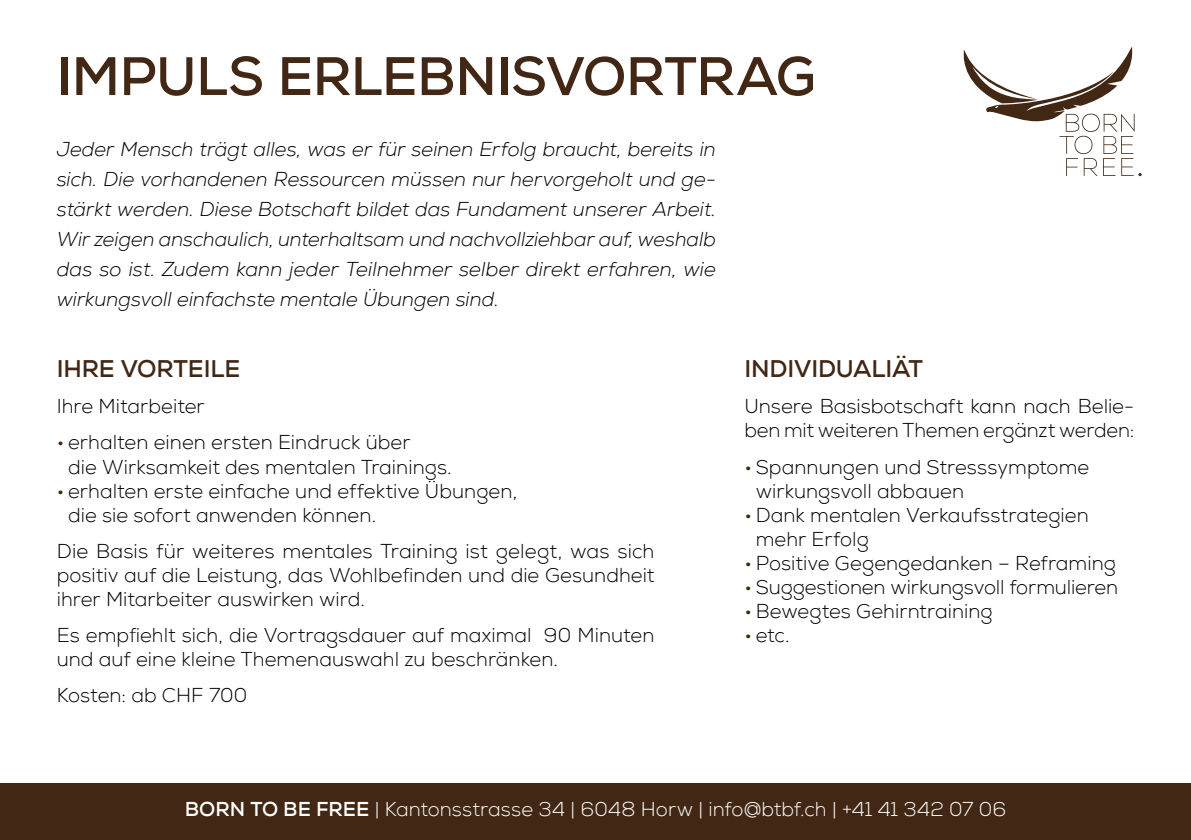
<style>
.page{position:relative;width:1191px;height:840px;background:#fff}
.page>*{position:absolute;margin:0;border:0;box-sizing:border-box;transform-origin:0 0}
.t1{font:700 54px "Nexa";letter-spacing:-.01em;color:#412714}
.t2{font:700 24px "Nexa";letter-spacing:-.005em;color:#412714}
.t3{font:300 20px/24px "Nexa";letter-spacing:.005em;color:#000}
.t4{font:italic 300 20px/30px "Nexa";color:#000;text-align:justify}
.t5{font:300 20px "Nexa";letter-spacing:.005em;color:#fff}
.s1{color:#412714}
.s2{font-weight:700}
</style>
<div class="page">
<div style="left:0;top:782px;width:1191px;height:57px;background:#412714"></div>
<svg style="left:963px;top:47px;width:178px;height:130px"></svg>
<h1 class="t1" style="left:57px;top:42px;width:760px">IMPULS ERLEBNISVORTRAG</h1>
<p class="t4" style="left:57px;top:134px;width:661px">Jeder Mensch trägt alles, was er für seinen Erfolg braucht, bereits in sich. Die vorhandenen Ressourcen müssen nur hervorgeholt und ge&shy;stärkt werden. Diese Botschaft bildet das Fundament unserer Arbeit.<br>Wir zeigen anschaulich, unterhaltsam und nachvollziehbar auf, weshalb das so ist. Zudem kann jeder Teilnehmer selber direkt erfahren, wie wirkungsvoll einfachste mentale Übungen sind.</p>
<p class="t2" style="left:57px;top:353px;width:185px">IHRE VORTEILE</p>
<p class="t3" style="left:57px;top:395px;width:149px">Ihre Mitarbeiter</p>
<p class="t3" style="left:68px;top:431px;width:385px;text-indent:-11px"><span class="s1">•</span> erhalten einen ersten Eindruck über<br>die Wirksamkeit des mentalen Trainings.</p>
<p class="t3" style="left:68px;top:479px;width:450px;text-indent:-11px"><span class="s1">•</span> erhalten erste einfache und effektive Übungen, die sie sofort anwenden können.</p>
<p class="t3" style="left:57px;top:539px;width:599px;text-align:justify">Die Basis für weiteres mentales Training ist gelegt, was sich positiv auf die Leistung, das Wohlbefinden und die Gesundheit ihrer Mitarbeiter auswirken wird.</p>
<p class="t3" style="left:57px;top:623px;width:599px">Es empfiehlt sich, die Vortragsdauer auf maximal 90 Minuten und auf eine kleine Themenauswahl zu beschränken.</p>
<p class="t3" style="left:57px;top:683px;width:192px">Kosten: ab CHF 700</p>
<p class="t2" style="left:744px;top:353px;width:180px">INDIVIDUALIÄT</p>
<p class="t3" style="left:744px;top:395px;width:391px">Unsere Basisbotschaft kann nach Belie&shy;ben mit weiteren Themen ergänzt werden:</p>
<p class="t3" style="left:755px;top:455px;width:335px;text-indent:-11px"><span class="s1">•</span> Spannungen und Stresssymptome wirkungsvoll abbauen</p>
<p class="t3" style="left:755px;top:503px;width:334px;text-indent:-11px"><span class="s1">•</span> Dank mentalen Verkaufsstrategien mehr Erfolg</p>
<p class="t3" style="left:744px;top:551px;width:373px"><span class="s1">•</span> Positive Gegengedanken – Reframing</p>
<p class="t3" style="left:744px;top:575px;width:375px"><span class="s1">•</span> Suggestionen wirkungsvoll formulieren</p>
<p class="t3" style="left:744px;top:599px;width:250px"><span class="s1">•</span> Bewegtes Gehirntraining</p>
<p class="t3" style="left:744px;top:623px;width:47px"><span class="s1">•</span> etc.</p>
<p class="t5" style="left:185px;top:796px;width:822px"><span class="s2">BORN TO BE FREE</span> | Kantonsstrasse 34 | 6048 Horw | info@btbf.ch | +41 41 342 07 06</p>
</div>
